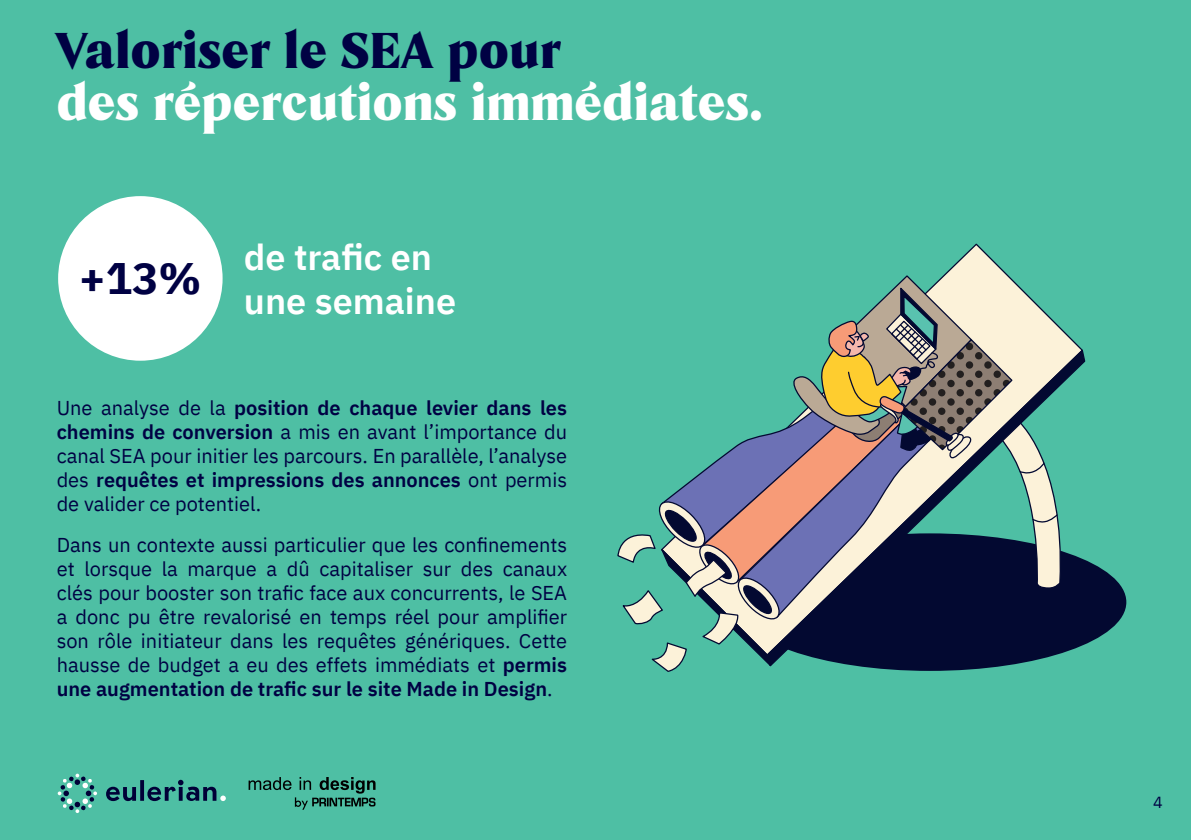
<style>
.page{position:relative;width:1191px;height:840px;background:#fff}
.page>*{position:absolute;margin:0;border:0;box-sizing:border-box;transform-origin:0 0}
.t1{font:900 48px "Tongari Display";color:#fff}
.t2{font:900 48px "Tongari Display";color:#000143}
.t3{font:700 44px "IBM Plex Sans";color:#000143}
.t4{font:600 36px/44px "IBM Plex Sans";color:#fff}
.t5{font:20px/24px "IBM Plex Sans";color:#000143;text-align:justify}
.t6{font:16px "IBM Plex Sans";color:#000143}
.s1{font-weight:600}
</style>
<div class="page">
<div style="left:0;top:0;width:1191px;height:839px;background:#4ebfa4"></div>
<svg style="left:106px;top:779px;width:120px;height:21px"></svg>
<svg style="left:58px;top:773px;width:39px;height:39px"></svg>
<svg style="left:248px;top:777px;width:127px;height:32px"></svg>
<div style="left:58px;top:196px;width:165px;height:164px;background:#fff;border-radius:50%"></div>
<div style="left:733px;top:533px;width:393px;height:137px;background:#030931;border-radius:50%"></div>
<svg style="left:945px;top:243px;width:135px;height:104px"></svg>
<svg style="left:1065px;top:347px;width:21px;height:305px"></svg>
<svg style="left:617px;top:274px;width:448px;height:398px"></svg>
<h1 class="t2" style="left:57px;top:28px;width:505px">Valoriser le SEA pour</h1>
<h1 class="t1" style="left:57px;top:80px;width:707px">des répercutions immédiates.</h1>
<h2 class="t3" style="left:79px;top:253px;width:124px">+13%</h2>
<h3 class="t4" style="left:244px;top:232px;width:214px">de trafic en une semaine</h3>
<p class="t5" style="left:57px;top:397px;width:512px">Une analyse de la <span class="s1">position de chaque levier dans les chemins de conversion</span> a mis en avant l’importance du canal SEA pour initier les parcours. En parallèle, l’analyse des <span class="s1">requêtes et impressions des annonces</span> ont permis de valider ce potentiel.</p>
<p class="t5" style="left:57px;top:531px;width:512px">Dans un contexte aussi particulier que les confinements et lorsque la marque a dû capitaliser sur des canaux clés pour booster son trafic face aux concurrents, le SEA a donc pu être revalorisé en temps réel pour amplifier son rôle initiateur dans les requêtes génériques. Cette hausse de budget a eu des effets immédiats et <span class="s1">permis une augmentation de trafic sur le site Made in Design</span>.</p>
<p class="t6" style="left:1153px;top:794px;width:11px">4</p>
</div>
